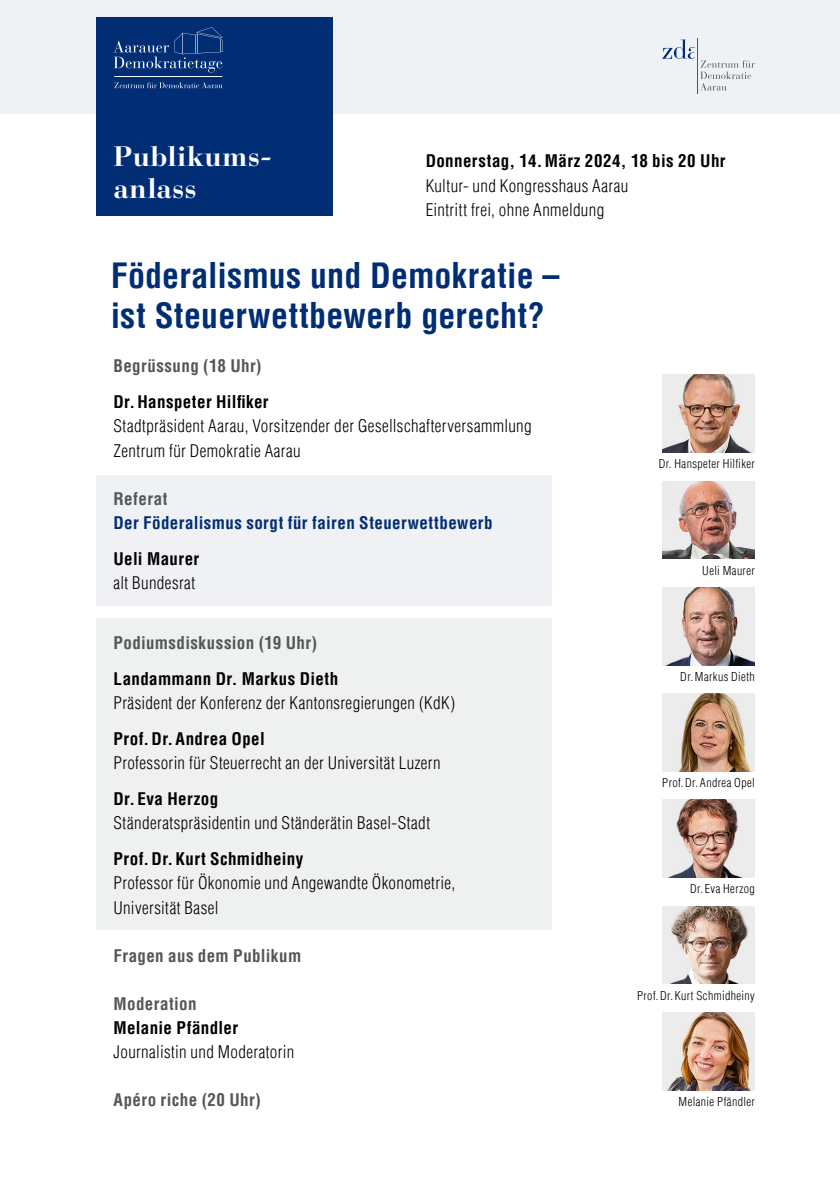
<style>
.page{position:relative;width:840px;height:1191px;background:#fff}
.page>*{position:absolute;margin:0;border:0;box-sizing:border-box;transform-origin:0 0}
.t1{font:700 condensed 34px/40px "Helvetica LT Pro";letter-spacing:.005em;color:#002d74}
.t2{font:700 28px/32px "Bauer Bodoni";letter-spacing:.015em;color:#fff}
.t3{font:300 condensed 17px/24px "Helvetica LT Pro";letter-spacing:.025em;color:#000}
.t4{font:700 condensed 17px "Helvetica LT Pro";letter-spacing:.02em;color:#555756}
.t5{font:700 condensed 17px/24px "Helvetica LT Pro";letter-spacing:.025em;color:#002d74}
.t6{font:300 condensed 12px "Helvetica LT Pro";letter-spacing:.035em;color:#000}
.s1{font-weight:700}
.s2{color:#555756}
</style>
<div class="page">
<div style="left:0;top:0;width:839px;height:113px;background:#eff1f4"></div>
<div style="left:96px;top:17px;width:237px;height:198px;background:#002d74"></div>
<svg style="left:114px;top:82px;width:108px;height:6px"></svg>
<hr style="left:114px;top:76px;width:108px;height:1px;background:#fff">
<svg style="left:114px;top:27px;width:109px;height:46px"></svg>
<div style="left:96px;top:618px;width:456px;height:311px;background:#eff0f0"></div>
<div style="left:96px;top:474px;width:456px;height:131px;background:#eff1f4"></div>
<img style="left:662px;top:587px;width:92px;height:78px">
<svg style="left:662px;top:39px;width:32px;height:20px"></svg>
<svg style="left:700px;top:60px;width:54px;height:30px"></svg>
<hr style="left:696px;top:38px;width:1px;height:56px;background:#555756">
<img style="left:662px;top:800px;width:92px;height:77px">
<img style="left:662px;top:906px;width:92px;height:78px">
<img style="left:662px;top:693px;width:92px;height:78px">
<img style="left:662px;top:375px;width:92px;height:77px">
<img style="left:662px;top:481px;width:92px;height:78px">
<img style="left:662px;top:1012px;width:92px;height:78px">
<p class="t2" style="left:113px;top:140px;width:160px">Publikums&shy;anlass</p>
<p class="t3" style="left:425px;top:149px;width:301px"><span class="s1">Donnerstag, 14.März 2024, 18 bis 20 Uhr<br></span>Kultur- und Kongresshaus Aarau<br>Eintritt frei, ohne Anmeldung</p>
<p class="t1" style="left:111px;top:254px;width:450px">Föderalismus und Demokratie – ist Steuerwettbewerb gerecht?</p>
<p class="t4" style="left:113px;top:355px;width:149px">Begrüssung (18 Uhr)</p>
<p class="t3" style="left:113px;top:390px;width:419px"><span class="s1">Dr. Hanspeter Hilfiker<br></span>Stadtpräsident Aarau, Vorsitzender der Gesellschafterversammlung<br>Zentrum für Demokratie Aarau</p>
<p class="t5" style="left:113px;top:486px;width:380px"><span class="s2">Referat<br></span>Der Föderalismus sorgt für fairen Steuerwettbewerb</p>
<p class="t3" style="left:113px;top:546px;width:87px"><span class="s1">Ueli Maurer </span>alt Bundesrat</p>
<p class="t4" style="left:113px;top:631px;width:205px">Podiumsdiskussion (19 Uhr)</p>
<p class="t3" style="left:113px;top:666px;width:343px"><span class="s1">Landammann Dr. Markus Dieth<br></span>Präsident der Konferenz der Kantonsregierungen (KdK)</p>
<p class="t3" style="left:113px;top:727px;width:328px"><span class="s1">Prof.Dr.Andrea Opel<br></span>Professorin für Steuerrecht an der Universität Luzern</p>
<p class="t3" style="left:113px;top:787px;width:318px"><span class="s1">Dr.Eva Herzog<br></span>Ständeratspräsidentin und Ständerätin Basel-Stadt</p>
<p class="t3" style="left:113px;top:847px;width:343px"><span class="s1">Prof.Dr.Kurt Schmidheiny<br></span>Professor für Ökonomie und Angewandte Ökonometrie,<br>Universität Basel</p>
<p class="t4" style="left:113px;top:944px;width:189px">Fragen aus dem Publikum</p>
<p class="t4" style="left:113px;top:992px;width:85px">Moderation</p>
<p class="t3" style="left:113px;top:1015px;width:182px"><span class="s1">Melanie Pfändler<br></span>Journalistin und Moderatorin</p>
<p class="t4" style="left:113px;top:1088px;width:149px">Apéro riche (20 Uhr)</p>
<p class="t6" style="left:658px;top:456px;width:98px">Dr. Hanspeter Hilfiker</p>
<p class="t6" style="left:702px;top:562px;width:54px">Ueli Maurer</p>
<p class="t6" style="left:680px;top:669px;width:76px">Dr.Markus Dieth</p>
<p class="t6" style="left:662px;top:775px;width:94px">Prof.Dr.Andrea Opel</p>
<p class="t6" style="left:689px;top:881px;width:66px">Dr.Eva Herzog</p>
<p class="t6" style="left:637px;top:987px;width:119px">Prof.Dr.Kurt Schmidheiny</p>
<p class="t6" style="left:678px;top:1094px;width:78px">Melanie Pfändler</p>
</div>
